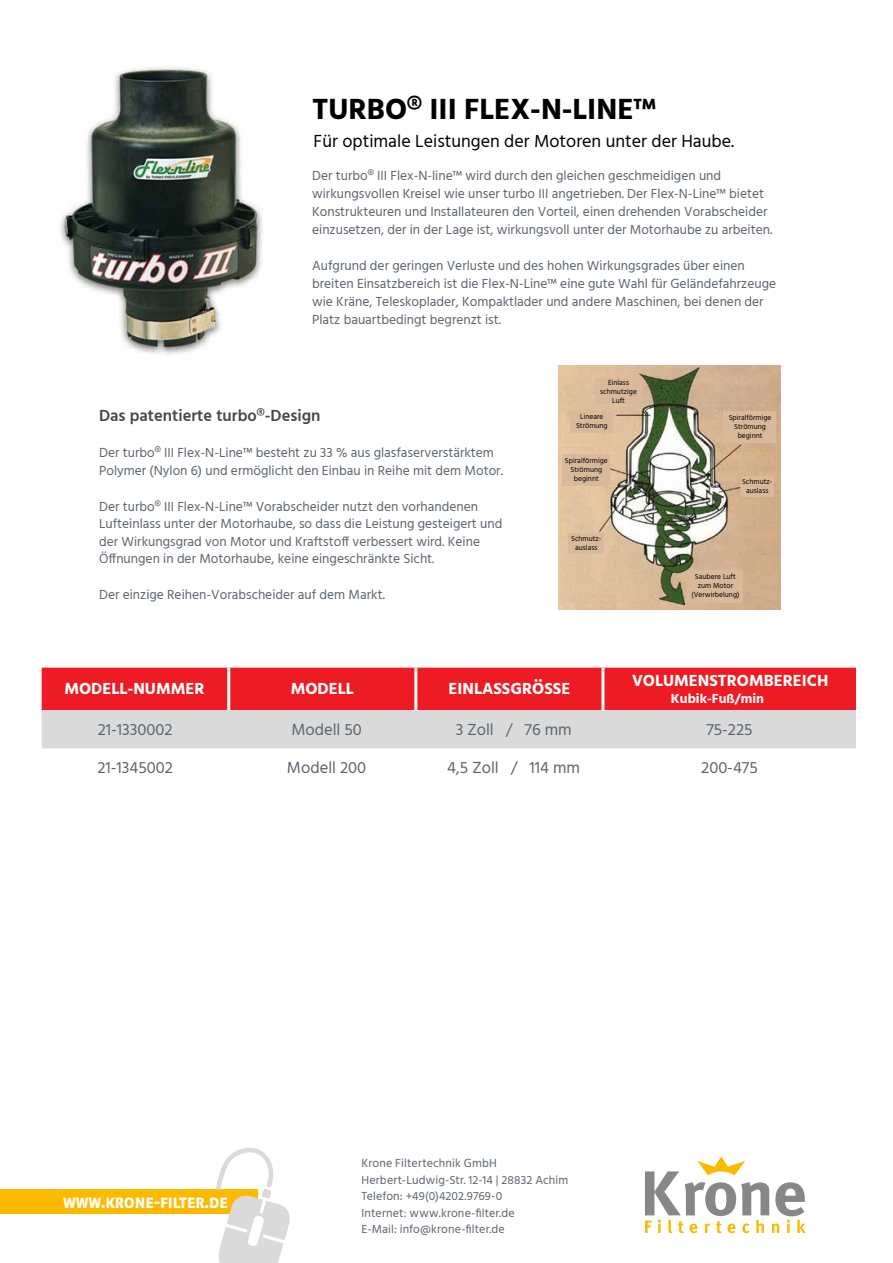
<style>
.page{position:relative;width:893px;height:1263px;background:#fff}
.page>*{position:absolute;margin:0;border:0;box-sizing:border-box;transform-origin:0 0}
.t1{font:700 30px "Hind";color:#000}
.t2{font:18.75px "Riga Bold Small Caps";color:#fff}
.t3{font:18px "Hind";color:#000}
.t4{font:16.5px "Hind";color:#5a646e}
.t5{font:700 16.5px "Hind";color:#fff}
.t6{font:600 16.5px "Hind";color:#484747}
.t7{font:13.5px/18px "Hind";color:#5a646e}
.t8{font:700 13.5px "Hind";color:#fff}
.t9{font:12px/16.5px "Hind";letter-spacing:.01em;color:#5a646e}
.t10{font:7.5px/9px "Hind";color:#000;text-align:center}
</style>
<div class="page">
<img style="left:61px;top:67px;width:202px;height:288px">
<img style="left:559px;top:366px;width:221px;height:243px">
<div style="left:595px;top:378px;width:46px;height:26px;background:#d9b99a"></div>
<div style="left:570px;top:411px;width:43px;height:22px;background:#d9b99a"></div>
<div style="left:563px;top:454px;width:47px;height:31px;background:#d9b99a"></div>
<div style="left:568px;top:533px;width:36px;height:21px;background:#d9b99a"></div>
<div style="left:741px;top:476px;width:33px;height:21px;background:#d9b99a"></div>
<div style="left:723px;top:411px;width:53px;height:31px;background:#d9b99a"></div>
<div style="left:688px;top:570px;width:55px;height:33px;background:#d9b99a"></div>
<svg style="left:42px;top:668px;width:814px;height:80px;background:#e3767b"></svg>
<hr style="left:227px;top:668px;width:3px;height:42px;background:#fff">
<hr style="left:414px;top:668px;width:3px;height:42px;background:#fff">
<hr style="left:601px;top:668px;width:3px;height:42px;background:#fff">
<div style="left:0;top:1189px;width:75px;height:25px;background:#fbba00"></div>
<div style="left:49px;top:1189px;width:208px;height:25px;background:#fbba00"></div>
<svg style="left:215px;top:1147px;width:75px;height:116px"></svg>
<svg style="left:645px;top:1156px;width:161px;height:77px"></svg>
<h1 class="t1" style="left:312px;top:91px;width:346px">TURBO® III FLEX-N-LINE™</h1>
<h3 class="t3" style="left:314px;top:129px;width:422px">Für optimale Leistungen der Motoren unter der Haube.</h3>
<p class="t7" style="left:312px;top:168px;width:462px">Der turbo® III Flex-N-line™ wird durch den gleichen geschmeidigen und wirkungsvollen Kreisel wie unser turbo III angetrieben. Der Flex-N-Line™ bietet Konstrukteuren und Installateuren den Vorteil, einen drehenden Vorabscheider einzusetzen, der in der Lage ist, wirkungsvoll unter der Motorhaube zu arbeiten.</p>
<p class="t7" style="left:312px;top:258px;width:465px">Aufgrund der geringen Verluste und des hohen Wirkungsgrades über einen breiten Einsatzbereich ist die Flex-N-Line™ eine gute Wahl für Geländefahrzeuge wie Kräne, Teleskoplader, Kompaktlader und andere Maschinen, bei denen der Platz bauartbedingt begrenzt ist.</p>
<p class="t6" style="left:99px;top:404px;width:223px">Das patentierte turbo®-Design</p>
<p class="t7" style="left:99px;top:444px;width:405px">Der turbo® III Flex-N-Line™ besteht zu 33 % aus glasfaserverstärktem<br>Polymer (Nylon 6) und ermöglicht den Einbau in Reihe mit dem Motor.</p>
<p class="t7" style="left:99px;top:498px;width:405px;line-height:17.5px">Der turbo® III Flex-N-Line™ Vorabscheider nutzt den vorhandenen Lufteinlass unter der Motorhaube, so dass die Leistung gesteigert und der Wirkungsgrad von Motor und Kraftstoff verbessert wird. Keine Öffnungen in der Motorhaube, keine eingeschränkte Sicht.</p>
<p class="t7" style="left:99px;top:586px;width:287px">Der einzige Reihen-Vorabscheider auf dem Markt.</p>
<p class="t10" style="left:600px;top:378px;width:38px">Einlass schmutzige<br>Luft</p>
<p class="t10" style="left:576px;top:412px;width:33px">Lineare<br>Strömung</p>
<p class="t10" style="left:565px;top:457px;width:44px">Spiralförmige<br>Strömung beginnt</p>
<p class="t10" style="left:571px;top:535px;width:32px">Schmutz&shy;auslass</p>
<p class="t10" style="left:729px;top:414px;width:44px">Spiralförmige<br>Strömung beginnt</p>
<p class="t10" style="left:742px;top:477px;width:32px">Schmutz&shy;auslass</p>
<p class="t10" style="left:691px;top:573px;width:50px">Saubere Luft zum Motor (Verwirbelung)</p>
<p class="t5" style="left:64px;top:679px;width:142px">MODELL-NUMMER</p>
<p class="t5" style="left:291px;top:679px;width:65px">MODELL</p>
<p class="t5" style="left:449px;top:679px;width:123px">EINLASSGRÖSSE</p>
<p class="t5" style="left:632px;top:671px;width:198px">VOLUMENSTROMBEREICH</p>
<p class="t8" style="left:671px;top:690px;width:95px">Kubik-Fuß/min</p>
<p class="t4" style="left:98px;top:718px;width:77px">21-1330002</p>
<p class="t4" style="left:291px;top:718px;width:72px">Modell 50</p>
<p class="t4" style="left:456px;top:718px;width:118px">3 Zoll / 76 mm</p>
<p class="t4" style="left:706px;top:718px;width:48px">75-225</p>
<p class="t4" style="left:97px;top:756px;width:77px">21-1345002</p>
<p class="t4" style="left:287px;top:756px;width:81px">Modell 200</p>
<p class="t4" style="left:447px;top:756px;width:134px">4,5 Zoll / 114 mm</p>
<p class="t4" style="left:701px;top:756px;width:58px">200-475</p>
<h2 class="t2" style="left:63px;top:1191px;width:166px">www.krone-filter.de</h2>
<p class="t9" style="left:361px;top:1155px;width:208px">Krone Filtertechnik GmbH<br>Herbert-Ludwig-Str. 12-14 | 28832 Achim<br>Telefon: +49(0)4202.9769-0<br>Internet: www.krone-filter.de<br>E-Mail: info@krone-filter.de</p>
</div>
